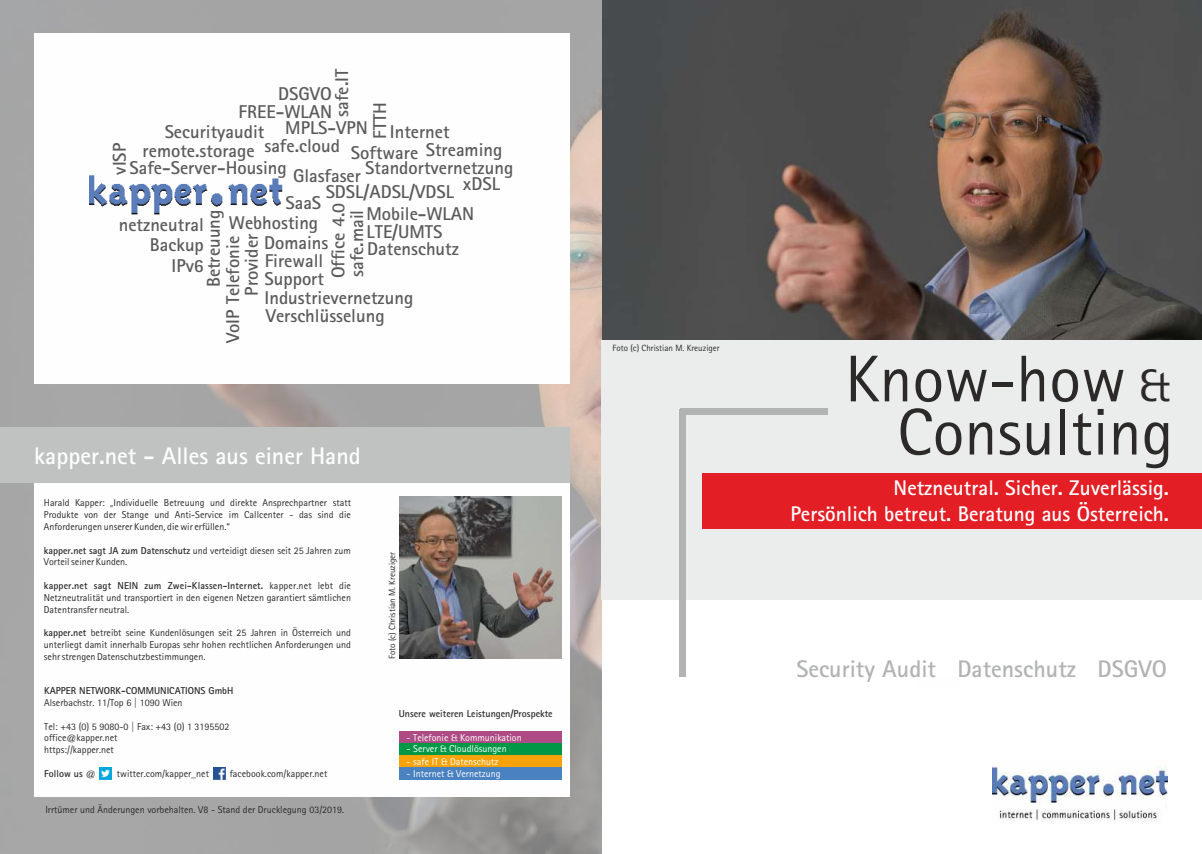
<style>
.page{position:relative;width:1202px;height:854px;background:#fff}
.page>*{position:absolute;margin:0;border:0;box-sizing:border-box;transform-origin:0 0}
.t1{font:66px "Agfa Rotis Sans Serif";color:#2b2a29}
.t2{font:700 24px "Agfa Rotis Sans Serif";color:#b2b3b3}
.t3{font:700 24px "Agfa Rotis Sans Serif";color:#fefefe}
.t4{font:700 21.2px/26.1px "Agfa Rotis Sans Serif";color:#fefefe;text-align:right}
.t5{font:700 18.6px/19px "Agfa Rotis Sans Serif";color:#5b5b5b}
.t6{font:10px/11.8px "Agfa Rotis Sans Serif";color:#2b2a29;text-align:justify}
.t7{font:10px "Agfa Rotis Sans Serif";color:#fefefe}
.t8{font:700 10px "Agfa Rotis Sans Serif";color:#2b2a29}
.t9{font:9px "Agfa Rotis Sans Serif";color:#2b2a29}
.s1{font-weight:700}
.s2{font-size:48px}
</style>
<div class="page">
<img style="left:602px;top:0;width:600px;height:340px">
<img style="left:992px;top:766px;width:176px;height:55px">
<div style="left:1119px;top:798px;width:45px;height:11px;background:#fefefe"></div>
<div style="left:0;top:427px;width:570px;height:56px;background:#c0c1c1"></div>
<img style="left:399px;top:496px;width:162px;height:162px">
<svg style="left:100px;top:767px;width:12px;height:12px"></svg>
<svg style="left:213px;top:767px;width:13px;height:12px"></svg>
<div style="left:399px;top:731px;width:162px;height:12px;background:#ae4b84"></div>
<div style="left:399px;top:743px;width:162px;height:12px;background:#009846"></div>
<div style="left:399px;top:755px;width:162px;height:12px;background:#f6a30a"></div>
<div style="left:399px;top:767px;width:162px;height:12px;background:#4a81c0"></div>
<div style="left:601px;top:340px;width:601px;height:259px;background:#ebecec"></div>
<div style="left:680px;top:409px;width:147px;height:6px;background:#b2b3b3"></div>
<div style="left:680px;top:409px;width:6px;height:268px;background:#b2b3b3"></div>
<img style="left:90px;top:175px;width:192px;height:40px">
<div style="left:702px;top:473px;width:500px;height:56px;background:#e31e24"></div>
<h3 class="t5" style="left:334px;top:117px;width:49px;rotate:-90deg">safe.IT</h3>
<h3 class="t5" style="left:278px;top:86px;width:55px">DSGVO</h3>
<h3 class="t5" style="left:372px;top:139px;width:38px;rotate:-90deg">FTTH</h3>
<h3 class="t5" style="left:239px;top:104px;width:95px">FREE-WLAN</h3>
<h3 class="t5" style="left:165px;top:124px;width:205px">Securityaudit MPLS-VPN</h3>
<h3 class="t5" style="left:390px;top:123px;width:61px">Internet</h3>
<h3 class="t5" style="left:426px;top:141px;width:78px">Streaming</h3>
<h3 class="t5" style="left:365px;top:160px;width:150px">Standortvernetzung</h3>
<h3 class="t5" style="left:293px;top:133px;width:70px;line-height:29.5px;text-indent:-29px">safe.cloud<br>Glasfaser</h3>
<h3 class="t5" style="left:112px;top:174px;width:33px;rotate:-90deg">vISP</h3>
<h3 class="t5" style="left:143px;top:143px;width:114px">remote.storage</h3>
<h3 class="t5" style="left:351px;top:145px;width:69px">Software</h3>
<h3 class="t5" style="left:129px;top:160px;width:159px">Safe-Server-Housing</h3>
<h3 class="t5" style="left:463px;top:176px;width:39px">xDSL</h3>
<h3 class="t5" style="left:326px;top:184px;width:130px">SDSL/ADSL/VDSL</h3>
<h3 class="t5" style="left:285px;top:194px;width:37px">SaaS</h3>
<h3 class="t5" style="left:330px;top:278px;width:77px;rotate:-90deg">Office 4.0</h3>
<h3 class="t5" style="left:266px;top:307px;width:120px">Verschlüsselung</h3>
<h3 class="t5" style="left:366px;top:206px;width:109px">Mobile-WLAN</h3>
<h3 class="t5" style="left:206px;top:287px;width:79px;rotate:-90deg">Betreuung</h3>
<h3 class="t5" style="left:264px;top:215px;width:66px;text-indent:-35px">Webhosting<br>Domains<br>Firewall</h3>
<h3 class="t5" style="left:349px;top:277px;width:69px;rotate:-90deg">safe.mail</h3>
<h3 class="t5" style="left:119px;top:216px;width:87px">netzneutral</h3>
<h3 class="t5" style="left:367px;top:224px;width:77px">LTE/UMTS</h3>
<h3 class="t5" style="left:244px;top:295px;width:63px;rotate:-90deg">Provider</h3>
<h3 class="t5" style="left:225px;top:343px;width:109px;rotate:-90deg">VoIP Telefonie</h3>
<h3 class="t5" style="left:150px;top:236px;width:55px">Backup</h3>
<h3 class="t5" style="left:367px;top:241px;width:93px">Datenschutz</h3>
<h3 class="t5" style="left:265px;top:290px;width:150px">Industrievernetzung</h3>
<h3 class="t5" style="left:172px;top:257px;width:34px">IPv6</h3>
<h3 class="t5" style="left:264px;top:271px;width:61px">Support</h3>
<h2 class="t3" style="left:34px;top:446px;width:328px">kapper.net - Alles aus einer Hand</h2>
<p class="t6" style="left:44px;top:498px;width:309px">Harald Kapper: „Individuelle Betreuung und direkte Ansprechpartner statt Produkte von der Stange und Anti-Service im Callcenter - das sind die Anforderungen unserer Kunden, die wir erfüllen.“</p>
<p class="t6" style="left:44px;top:545px;width:309px"><span class="s1">kapper.net sagt JA zum Datenschutz</span> und verteidigt diesen seit 25 Jahren zum<br>Vorteil seiner Kunden.</p>
<p class="t6" style="left:44px;top:580px;width:309px"><span class="s1">kapper.net sagt NEIN zum Zwei-Klassen-Internet.</span> kapper.net lebt die Netzneutralität und transportiert in den eigenen Netzen garantiert sämtlichen Datentransfer neutral.</p>
<p class="t6" style="left:44px;top:628px;width:309px"><span class="s1">kapper.net</span> betreibt seine Kundenlösungen seit 25 Jahren in Österreich und unterliegt damit innerhalb Europas sehr hohen rechtlichen Anforderungen und sehr strengen Datenschutzbestimmungen.</p>
<p class="t8" style="left:44px;top:687px;width:191px">KAPPER NETWORK-COMMUNICATIONS GmbH</p>
<p class="t6" style="left:44px;top:697px;width:140px">Alserbachstr. 11/Top 6 | 1090 Wien</p>
<p class="t6" style="left:44px;top:721px;width:187px;text-align:left">Tel: +43 (0) 5 9080-0 | Fax: +43 (0) 1 3195502 office@kapper.net<br>https://kapper.net</p>
<p class="t8" style="left:44px;top:769px;width:53px">Follow us @</p>
<p class="t6" style="left:117px;top:768px;width:94px">twitter.com/kapper_net</p>
<p class="t6" style="left:230px;top:768px;width:99px">facebook.com/kapper.net</p>
<p class="t6" style="left:45px;top:804px;width:300px">Irrtümer und Änderungen vorbehalten. V8 - Stand der Drucklegung 03/2019.</p>
<p class="t9" style="left:389px;top:658px;width:109px;rotate:-90deg">Foto (c) Christian M. Kreuziger</p>
<p class="t8" style="left:399px;top:709px;width:155px">Unsere weiteren Leistungen/Prospekte</p>
<p class="t7" style="left:407px;top:733px;width:117px">- Telefonie &amp; Kommunikation</p>
<p class="t7" style="left:407px;top:745px;width:102px">- Server &amp; Cloudlösungen</p>
<p class="t7" style="left:407px;top:757px;width:93px">- safe IT &amp; Datenschutz</p>
<p class="t7" style="left:407px;top:770px;width:96px">- Internet &amp; Vernetzung</p>
<p class="t9" style="left:613px;top:345px;width:109px">Foto (c) Christian M. Kreuziger</p>
<h1 class="t1" style="left:845px;top:355px;width:326px">Know-how <span class="s2">&amp;</span></h1>
<h1 class="t1" style="left:897px;top:408px;width:278px">Consulting</h1>
<h3 class="t4" style="left:790px;top:476px;width:380px">Netzneutral. Sicher. Zuverlässig.<br>Persönlich betreut. Beratung aus Österreich.</h3>
<h2 class="t2" style="left:796px;top:660px;width:372px">Security Audit Datenschutz DSGVO</h2>
</div>
